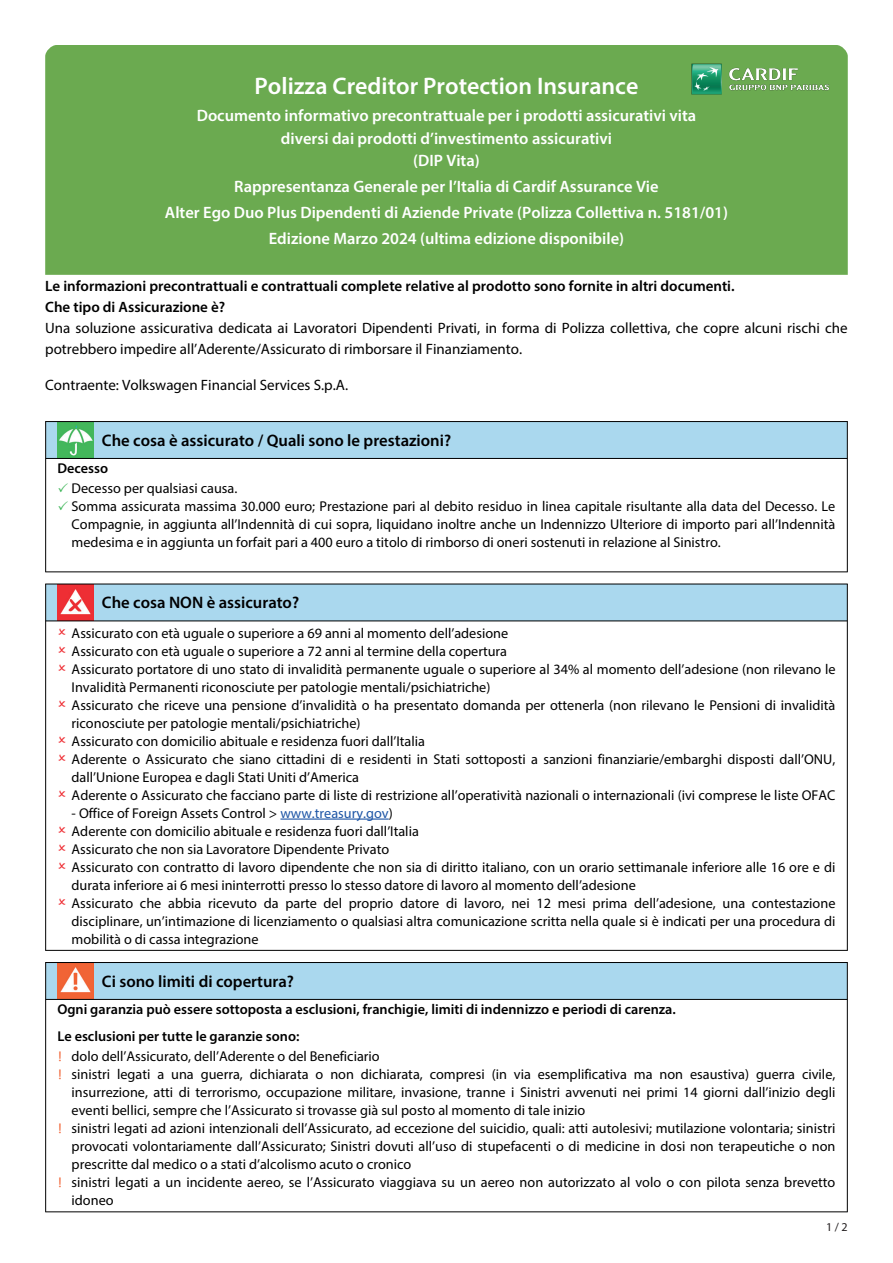
<style>
.page{position:relative;width:893px;height:1263px;background:#fff}
.page>*{position:absolute;margin:0;border:0;box-sizing:border-box;transform-origin:0 0}
.t1{font:600 24px "Myriad Pro";color:#fff}
.t2{font:600 16.65px "Myriad Pro";color:#000001}
.t3{font:600 16.5px/22.5px "Myriad Pro";color:#fff;text-align:center}
.t4{font:15px/21px "Myriad Pro";color:#000001}
.t5{font:600 15px/21px "Myriad Pro";color:#000001}
.t6{font:14.25px/18px "Myriad Pro";color:#000001}
.t7{font:600 14.25px/27px "Myriad Pro";color:#000001}
.t8{font:14.25px "Calibri";color:#f16334}
.t9{font:12px "Myriad Pro";color:#231f20}
.s1{color:#1e56a6}
.s2{font-family:"Calibri";color:#f16334}
</style>
<div class="page">
<div style="left:45px;top:45px;width:803px;height:230px;background:#6baa50"></div>
<img style="left:684px;top:56px;width:152px;height:45px">
<div style="left:46px;top:422px;width:56px;height:36px;background:#aad8ee"></div>
<img style="left:57px;top:422px;width:36px;height:36px">
<div style="left:102px;top:422px;width:745px;height:36px;background:#aad8ee"></div>
<hr style="left:46px;top:458px;width:801px;height:1px;background:#000001">
<hr style="left:45px;top:421px;width:803px;height:1px;background:#000001">
<hr style="left:45px;top:571px;width:803px;height:1px;background:#000001">
<hr style="left:45px;top:422px;width:1px;height:150px;background:#000001">
<hr style="left:847px;top:422px;width:1px;height:150px;background:#000001">
<div style="left:46px;top:584px;width:56px;height:36px;background:#aad8ee"></div>
<img style="left:57px;top:585px;width:36px;height:35px">
<div style="left:102px;top:584px;width:745px;height:36px;background:#aad8ee"></div>
<hr style="left:280px;top:818px;width:109px;height:2px;background:#1e56a6">
<hr style="left:46px;top:620px;width:801px;height:1px;background:#000001">
<hr style="left:45px;top:584px;width:803px;height:1px;background:#000001">
<hr style="left:45px;top:950px;width:803px;height:1px;background:#000001">
<hr style="left:45px;top:584px;width:1px;height:366px;background:#000001">
<hr style="left:847px;top:584px;width:1px;height:366px;background:#000001">
<div style="left:46px;top:963px;width:56px;height:36px;background:#aad8ee"></div>
<img style="left:57px;top:963px;width:36px;height:36px">
<div style="left:102px;top:963px;width:745px;height:36px;background:#aad8ee"></div>
<hr style="left:46px;top:999px;width:801px;height:1px;background:#000001">
<hr style="left:45px;top:962px;width:803px;height:1px;background:#000001">
<hr style="left:45px;top:1211px;width:803px;height:1px;background:#000001">
<hr style="left:45px;top:962px;width:1px;height:250px;background:#000001">
<hr style="left:847px;top:962px;width:1px;height:250px;background:#000001">
<h1 class="t1" style="left:255px;top:71px;width:385px">Polizza Creditor Protection Insurance</h1>
<p class="t3" style="left:197px;top:104px;width:501px">Documento informativo precontrattuale per i prodotti assicurativi vita diversi dai prodotti d’investimento assicurativi<br>(DIP Vita)</p>
<p class="t3" style="left:165px;top:173px;width:565px;line-height:25.8px">Rappresentanza Generale per l’Italia di Cardif Assurance Vie<br>Alter Ego Duo Plus Dipendenti di Aziende Private (Polizza Collettiva n. 5181/01)<br>Edizione Marzo 2024 (ultima edizione disponibile)</p>
<p class="t5" style="left:45px;top:275px;width:691px">Le informazioni precontrattuali e contrattuali complete relative al prodotto sono fornite in altri documenti.<br>Che tipo di Assicurazione è?</p>
<p class="t4" style="left:45px;top:317px;width:804px">Una soluzione assicurativa dedicata ai Lavoratori Dipendenti Privati, in forma di Polizza collettiva, che copre alcuni rischi che potrebbero impedire all’Aderente/Assicurato di rimborsare il Finanziamento.</p>
<p class="t4" style="left:45px;top:374px;width:304px">Contraente: Volkswagen Financial Services S.p.A.</p>
<p class="t2" style="left:102px;top:430px;width:351px">Che cosa è assicurato / Quali sono le prestazioni?</p>
<p class="t7" style="left:57px;top:454px;width:52px">Decesso</p>
<p class="t6" style="left:72px;top:479px;width:765px">Decesso per qualsiasi causa.<br>Somma assicurata massima 30.000 euro; Prestazione pari al debito residuo in linea capitale risultante alla data del Decesso. Le Compagnie, in aggiunta all’Indennità di cui sopra, liquidano inoltre anche un Indennizzo Ulteriore di importo pari all’Indennità medesima e in aggiunta un forfait pari a 400 euro a titolo di rimborso di oneri sostenuti in relazione al Sinistro.</p>
<p class="t2" style="left:102px;top:592px;width:199px">Che cosa NON è assicurato?</p>
<p class="t6" style="left:72px;top:624px;width:765px">Assicurato con età uguale o superiore a 69 anni al momento dell’adesione<br>Assicurato con età uguale o superiore a 72 anni al termine della copertura<br>Assicurato portatore di uno stato di invalidità permanente uguale o superiore al 34% al momento dell’adesione (non rilevano le Invalidità Permanenti riconosciute per patologie mentali/psichiatriche)<br>Assicurato che riceve una pensione d’invalidità o ha presentato domanda per ottenerla (non rilevano le Pensioni di invalidità riconosciute per patologie mentali/psichiatriche)<br>Assicurato con domicilio abituale e residenza fuori dall’Italia<br>Aderente o Assicurato che siano cittadini di e residenti in Stati sottoposti a sanzioni finanziarie/embarghi disposti dall’ONU, dall’Unione Europea e dagli Stati Uniti d’America<br>Aderente o Assicurato che facciano parte di liste di restrizione all’operatività nazionali o internazionali (ivi comprese le liste OFAC</p>
<p class="t6" style="left:72px;top:804px;width:765px">- Office of Foreign Assets Control &gt; <span class="s1">www.treasury.gov</span>)<br>Aderente con domicilio abituale e residenza fuori dall’Italia<br>Assicurato che non sia Lavoratore Dipendente Privato<br>Assicurato con contratto di lavoro dipendente che non sia di diritto italiano, con un orario settimanale inferiore alle 16 ore e di durata inferiore ai 6 mesi ininterrotti presso lo stesso datore di lavoro al momento dell’adesione<br>Assicurato che abbia ricevuto da parte del proprio datore di lavoro, nei 12 mesi prima dell’adesione, una contestazione disciplinare, un’intimazione di licenziamento o qualsiasi altra comunicazione scritta nella quale si è indicati per una procedura di mobilità o di cassa integrazione</p>
<p class="t2" style="left:102px;top:971px;width:194px">Ci sono limiti di copertura?</p>
<p class="t7" style="left:57px;top:995px;width:620px">Ogni garanzia può essere sottoposta a esclusioni, franchigie, limiti di indennizzo e periodi di carenza.<br>Le esclusioni per tutte le garanzie sono:</p>
<p class="t6" style="left:72px;top:1047px;width:765px;text-indent:-14px"><span class="s2">!</span> dolo dell’Assicurato, dell’Aderente o del Beneficiario<br>sinistri legati a una guerra, dichiarata o non dichiarata, compresi (in via esemplificativa ma non esaustiva) guerra civile, insurrezione, atti di terrorismo, occupazione militare, invasione, tranne i Sinistri avvenuti nei primi 14 giorni dall’inizio degli eventi bellici, sempre che l’Assicurato si trovasse già sul posto al momento di tale inizio</p>
<p class="t8" style="left:57px;top:1064px;width:6px">!</p>
<p class="t8" style="left:57px;top:1118px;width:6px">!</p>
<p class="t8" style="left:57px;top:1172px;width:6px">!</p>
<p class="t6" style="left:72px;top:1119px;width:765px;text-align:justify">sinistri legati ad azioni intenzionali dell’Assicurato, ad eccezione del suicidio, quali: atti autolesivi; mutilazione volontaria; sinistri provocati volontariamente dall’Assicurato; Sinistri dovuti all’uso di stupefacenti o di medicine in dosi non terapeutiche o non prescritte dal medico o a stati d’alcolismo acuto o cronico</p>
<p class="t6" style="left:72px;top:1173px;width:765px">sinistri legati a un incidente aereo, se l’Assicurato viaggiava su un aereo non autorizzato al volo o con pilota senza brevetto idoneo</p>
<p class="t9" style="left:826px;top:1219px;width:23px">1 / 2</p>
</div>
